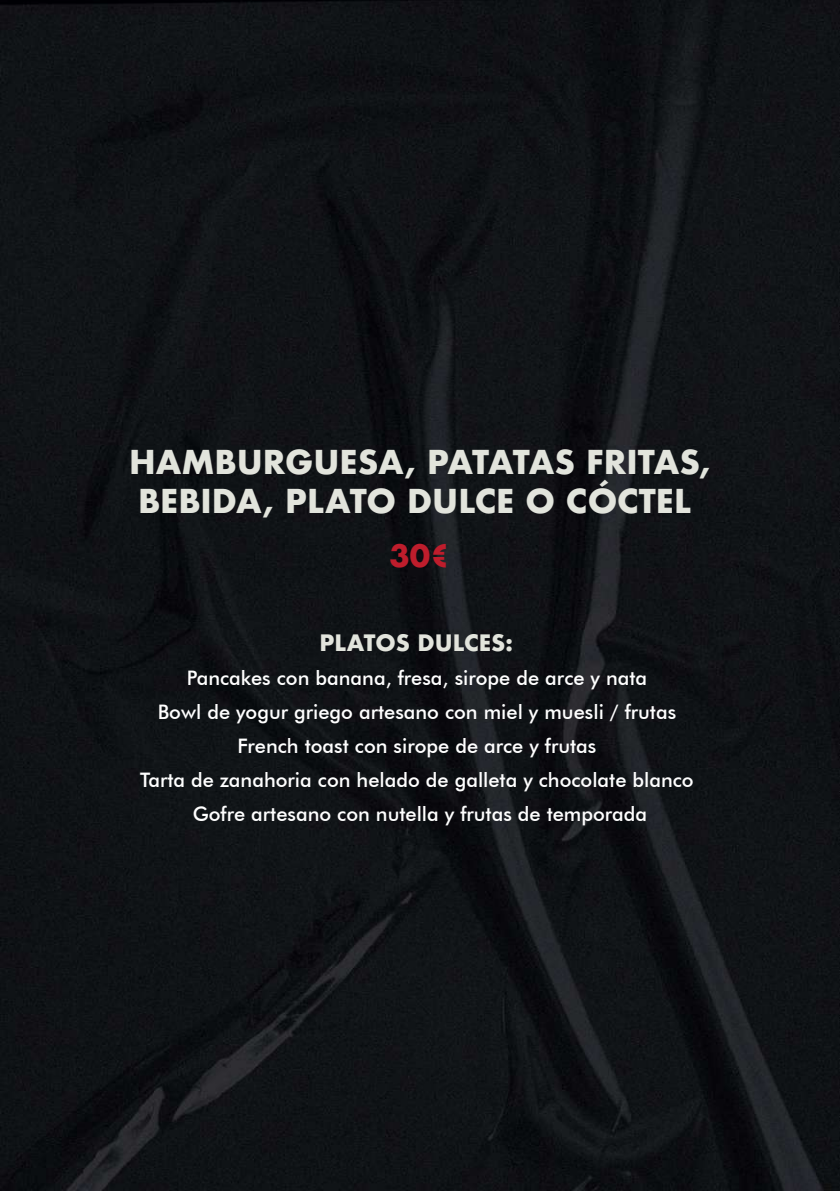
<style>
.page{position:relative;width:840px;height:1191px;background:#fff}
.page>*{position:absolute;margin:0;border:0;box-sizing:border-box;transform-origin:0 0}
.t1{font:700 32px/38.4px "Futura";color:#e2e4dc}
.t2{font:700 30px "Futura";color:#be1d2c}
.t3{font:700 22px "Futura";color:#e2e4dc}
.t4{font:500 20px/34px "Futura BT";color:#fff;text-align:center}
</style>
<div class="page">
<img style="left:0;top:0;width:839px;height:1191px">
<h1 class="t1" style="left:129px;top:443px;width:583px">HAMBURGUESA, PATATAS FRITAS,<br>BEBIDA, PLATO DULCE O CÓCTEL</h1>
<h2 class="t2" style="left:389px;top:533px;width:63px">30€</h2>
<p class="t3" style="left:319px;top:626px;width:195px">PLATOS DULCES:</p>
<p class="t4" style="left:140px;top:660px;width:554px">Pancakes con banana, fresa, sirope de arce y nata<br>Bowl de yogur griego artesano con miel y muesli / frutas French toast con sirope de arce y frutas<br>Tarta de zanahoria con helado de galleta y chocolate blanco Gofre artesano con nutella y frutas de temporada</p>
</div>
